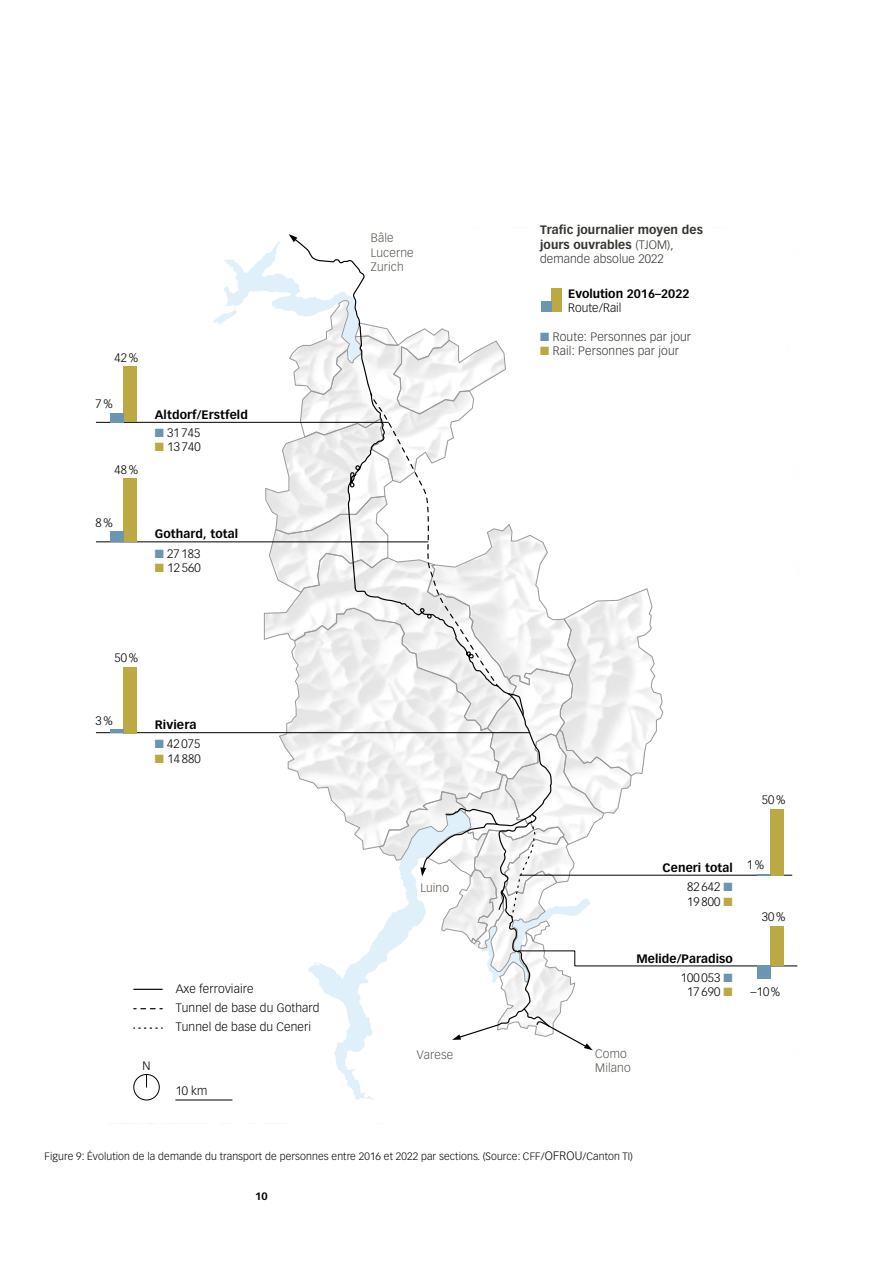
<style>
.page{position:relative;width:893px;height:1263px;background:#fff}
.page>*{position:absolute;margin:0;border:0;box-sizing:border-box;transform-origin:0 0}
.t1{font:300 12px/14.4px "Vectora LT Pro";letter-spacing:.01em;color:#000}
.t2{font:700 12px "Vectora LT Pro";letter-spacing:.01em;color:#000}
.t3{font:700 12px/14.4px "Vectora LT Pro";letter-spacing:.01em;color:#35332e}
.t4{font:300 12px "Vectora LT Pro";letter-spacing:.01em;color:#35332e}
.t5{font:300 12px/14.4px "Vectora LT Pro";letter-spacing:.01em;color:#57544b}
.t6{font:300 10.5px "Vectora LT Pro";letter-spacing:.01em;color:#000}
.t7{font:700 10.5px "Vectora LT Pro";color:#000}
.s1{color:#6c96b0}
.s2{color:#ba4}
.s3{font-weight:300}
.s4{font-size:12px}
</style>
<div class="page">
<svg style="left:334px;top:1050px;width:40px;height:50px"></svg>
<svg style="left:134px;top:989px;width:28px;height:1px"></svg>
<svg style="left:134px;top:1008px;width:28px;height:1px"></svg>
<svg style="left:134px;top:1027px;width:28px;height:2px"></svg>
<hr style="left:96px;top:542px;width:332px;height:1px;background:#000">
<hr style="left:96px;top:732px;width:434px;height:1px;background:#000">
<hr style="left:96px;top:422px;width:292px;height:1px;background:#000">
<div style="left:133px;top:1074px;width:27px;height:26px;border:1px solid #000;border-radius:50%"></div>
<hr style="left:176px;top:1099px;width:56px;height:1px;background:#000">
<div style="left:123px;top:478px;width:13px;height:64px;background:#ba4"></div>
<div style="left:123px;top:667px;width:13px;height:66px;background:#ba4"></div>
<div style="left:123px;top:367px;width:13px;height:55px;background:#ba4"></div>
<div style="left:110px;top:531px;width:13px;height:11px;background:#6c96b0"></div>
<hr style="left:110px;top:729px;width:13px;height:4px;background:#6c96b0">
<div style="left:110px;top:413px;width:13px;height:9px;background:#6c96b0"></div>
<svg style="left:213px;top:234px;width:584px;height:816px"></svg>
<p class="t1" style="left:115px;top:350px;width:25px">42 %</p>
<p class="t1" style="left:96px;top:396px;width:19px">7 %</p>
<p class="t1" style="left:115px;top:462px;width:25px">48 %</p>
<p class="t2" style="left:155px;top:407px;width:95px">Altdorf/Erstfeld</p>
<p class="t1" style="left:155px;top:426px;width:47px"><span class="s1">■</span> 31 745</p>
<p class="t1" style="left:155px;top:440px;width:47px"><span class="s2">■</span> 13 740</p>
<p class="t1" style="left:96px;top:515px;width:19px">8 %</p>
<p class="t2" style="left:155px;top:526px;width:85px">Gothard, total</p>
<p class="t1" style="left:155px;top:546px;width:47px"><span class="s1">■</span> 27 183</p>
<p class="t1" style="left:155px;top:560px;width:47px"><span class="s2">■</span> 12 560</p>
<p class="t5" style="left:371px;top:231px;width:44px">Bâle<br>Lucerne<br>Zurich</p>
<p class="t3" style="left:540px;top:223px;width:164px">Trafic journalier moyen des jours ouvrables <span class="s3">(TJOM), demande absolue 2022</span></p>
<p class="t2" style="left:568px;top:286px;width:123px">Evolution 2016–2022</p>
<p class="t1" style="left:568px;top:300px;width:55px">Route/Rail</p>
<p class="t4" style="left:540px;top:329px;width:152px"><span class="s1">■</span> Route: Personnes par jour</p>
<p class="t4" style="left:540px;top:344px;width:140px"><span class="s2">■</span> Rail: Personnes par jour</p>
<p class="t1" style="left:115px;top:651px;width:25px">50 %</p>
<p class="t1" style="left:96px;top:713px;width:19px">3 %</p>
<p class="t2" style="left:155px;top:717px;width:43px">Riviera</p>
<p class="t1" style="left:155px;top:737px;width:47px"><span class="s1">■</span> 42 075</p>
<p class="t1" style="left:155px;top:751px;width:47px"><span class="s2">■</span> 14 880</p>
<p class="t1" style="left:176px;top:979px;width:145px;line-height:19px">Axe ferroviaire<br>Tunnel de base du Gothard<br>Tunnel de base du Ceneri</p>
<p class="t1" style="left:143px;top:1058px;width:10px">N</p>
<p class="t1" style="left:176px;top:1083px;width:33px">10 km</p>
<p class="t5" style="left:420px;top:881px;width:30px">Luino</p>
<p class="t5" style="left:417px;top:1047px;width:38px">Varese</p>
<p class="t1" style="left:762px;top:793px;width:25px">50 %</p>
<p class="t2" style="left:662px;top:860px;width:72px">Ceneri total</p>
<p class="t1" style="left:687px;top:880px;width:47px">82 642 <span class="s1">■<br></span>19 800 <span class="s2">■</span></p>
<p class="t2" style="left:636px;top:951px;width:98px">Melide/Paradiso</p>
<p class="t1" style="left:681px;top:970px;width:53px;text-align:center">100 053 <span class="s1">■<br></span>17 690 <span class="s2">■</span></p>
<p class="t1" style="left:747px;top:858px;width:19px">1 %</p>
<p class="t1" style="left:762px;top:910px;width:25px">30 %</p>
<p class="t1" style="left:751px;top:985px;width:31px">–10 %</p>
<p class="t5" style="left:595px;top:1046px;width:37px">Como<br>Milano</p>
<p class="t6" style="left:45px;top:1150px;width:590px">Figure 9: Évolution de la demande du transport de personnes entre 2016 et 2022 par sections. (Source: CFF/<span class="s4">OFROU</span>/Canton TI)</p>
<p class="t7" style="left:255px;top:1189px;width:14px">10</p>
</div>
